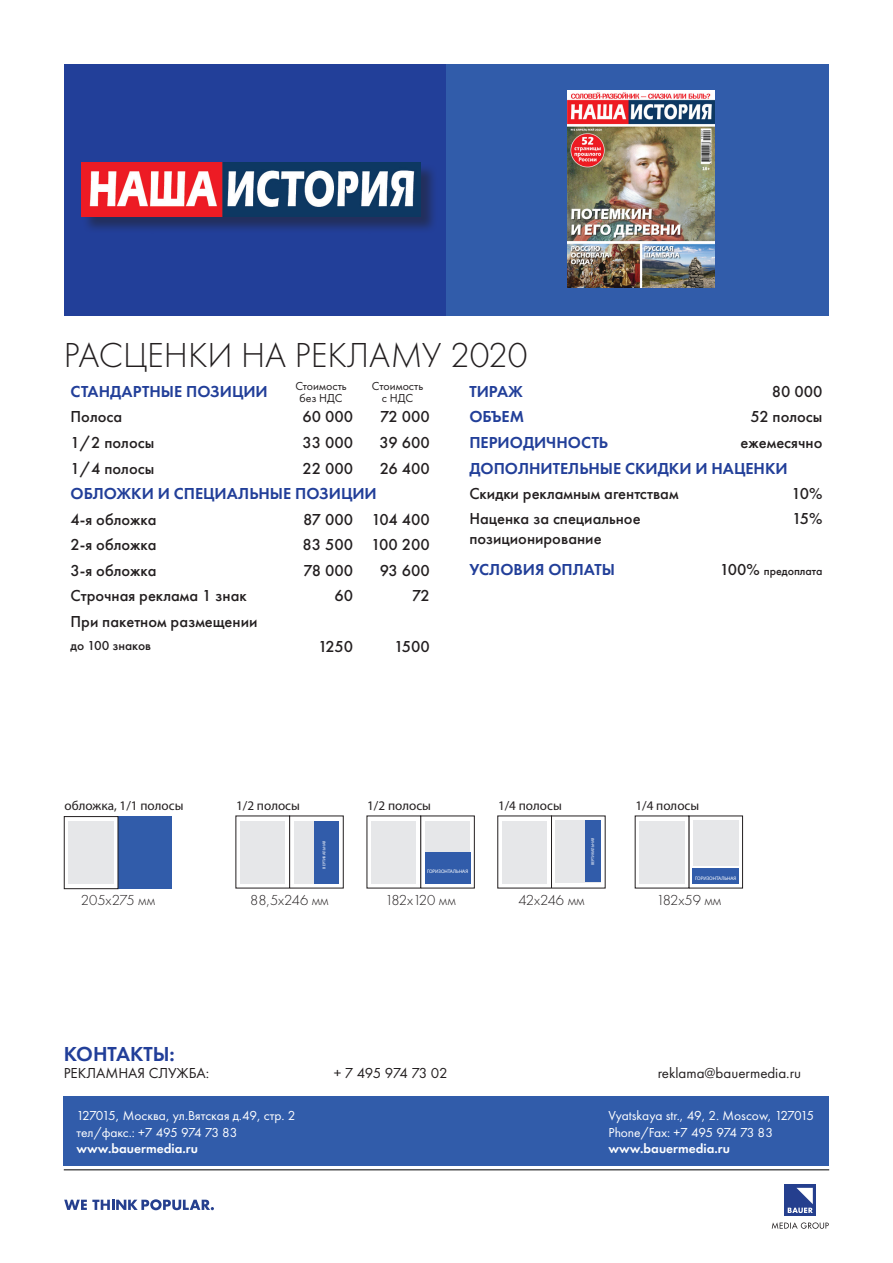
<style>
.page{position:relative;width:893px;height:1263px;background:#fff}
.page>*{position:absolute;margin:0;border:0;box-sizing:border-box;transform-origin:0 0}
.t1{font:300 36px "Futura PT";color:#231f20}
.t2{font:600 21px "Futura PT";color:#223f99}
.t3{font:500 16.5px/19.8px "Futura PT";color:#231f20}
.t4{font:600 16.5px "Futura PT";color:#223f99}
.t5{font:300 15px "Futura PT";color:#231f20}
.t6{font:15px "Futura PT";color:#231f20}
.t7{font:15px "Futura PT";letter-spacing:-.04em;color:#231f20}
.t8{font:13.5px "Futura PT";color:#fff}
.t9{font:13.5px "Futura PT";letter-spacing:-.02em;color:#fff}
.t10{font:600 13.5px "Futura PT";color:#fff}
.t11{font:500 13.5px "Futura PT";color:#231f20}
.t12{font:13.2px "Myriad Pro";color:#231f20}
.t13{font:12px "Futura PT";color:#231f20}
.t14{font:500 12px "Futura PT";color:#231f20}
.t15{font:5.1px "Myriad Pro";color:#fff}
.t16{font:4.05px "Myriad Pro";color:#fff}
.s1{font-size:16.5px}
</style>
<div class="page">
<div style="left:64px;top:64px;width:382px;height:252px;background:#223f99"></div>
<div style="left:446px;top:64px;width:383px;height:252px;background:#315caa"></div>
<hr style="left:64px;top:1169px;width:765px;height:1px;background:#000">
<svg style="left:772px;top:1222px;width:57px;height:7px"></svg>
<div style="left:785px;top:1185px;width:31px;height:31px;background:#253f8e"></div>
<svg style="left:788px;top:1188px;width:25px;height:25px"></svg>
<svg style="left:64px;top:1199px;width:150px;height:11px"></svg>
<div style="left:64px;top:1096px;width:765px;height:70px;background:#315caa"></div>
<div style="left:118px;top:816px;width:54px;height:73px;background:#315caa"></div>
<div style="left:64px;top:816px;width:54px;height:73px;border:1px solid #231f20"></div>
<div style="left:69px;top:821px;width:45px;height:63px;background:#e6e7e9"></div>
<div style="left:456px;top:820px;width:14px;height:63px;background:#e6e7e9"></div>
<div style="left:439px;top:820px;width:18px;height:63px;background:#e6e7e9"></div>
<div style="left:425px;top:820px;width:14px;height:63px;background:#e6e7e9"></div>
<div style="left:367px;top:816px;width:54px;height:72px;border:1px solid #231f20"></div>
<div style="left:402px;top:820px;width:14px;height:63px;background:#e6e7e9"></div>
<div style="left:385px;top:820px;width:18px;height:63px;background:#e6e7e9"></div>
<div style="left:371px;top:820px;width:14px;height:63px;background:#e6e7e9"></div>
<div style="left:425px;top:852px;width:45px;height:32px;background:#315caa"></div>
<svg style="left:308px;top:821px;width:7px;height:62px"></svg>
<div style="left:294px;top:820px;width:14px;height:63px;background:#e6e7e9"></div>
<div style="left:236px;top:816px;width:54px;height:72px;border:1px solid #231f20"></div>
<div style="left:271px;top:820px;width:14px;height:63px;background:#e6e7e9"></div>
<div style="left:254px;top:820px;width:18px;height:63px;background:#e6e7e9"></div>
<div style="left:240px;top:820px;width:14px;height:63px;background:#e6e7e9"></div>
<div style="left:315px;top:821px;width:24px;height:63px;background:#315caa"></div>
<div style="left:689px;top:816px;width:54px;height:72px;border:1px solid #231f20"></div>
<div style="left:693px;top:820px;width:45px;height:46px;background:#e6e7e9"></div>
<div style="left:671px;top:820px;width:14px;height:63px;background:#e6e7e9"></div>
<div style="left:653px;top:820px;width:18px;height:63px;background:#e6e7e9"></div>
<div style="left:639px;top:820px;width:14px;height:63px;background:#e6e7e9"></div>
<div style="left:692px;top:869px;width:47px;height:15px;background:#315caa"></div>
<div style="left:556px;top:820px;width:45px;height:63px;background:#e6e7e9"></div>
<div style="left:533px;top:820px;width:14px;height:63px;background:#e6e7e9"></div>
<div style="left:516px;top:820px;width:17px;height:63px;background:#e6e7e9"></div>
<div style="left:502px;top:820px;width:14px;height:63px;background:#e6e7e9"></div>
<div style="left:585px;top:821px;width:16px;height:61px;background:#315caa"></div>
<div style="left:82px;top:164px;width:356px;height:70px;background:#231f20;opacity:.5"></div>
<img style="left:81px;top:163px;width:340px;height:54px">
<img style="left:567px;top:90px;width:147px;height:197px">
<p class="t1" style="left:64px;top:335px;width:465px">РАСЦЕНКИ НА РЕКЛАМУ 2020</p>
<p class="t4" style="left:71px;top:381px;width:199px">СТАНДАРТНЫЕ ПОЗИЦИИ</p>
<p class="t13" style="left:295px;top:378px;width:53px">Стоимость</p>
<p class="t13" style="left:299px;top:390px;width:45px">без НДС</p>
<p class="t13" style="left:372px;top:378px;width:53px">Стоимость</p>
<p class="t13" style="left:382px;top:390px;width:33px">с НДС</p>
<p class="t3" style="left:71px;top:407px;width:53px">Полоса</p>
<p class="t3" style="left:303px;top:407px;width:52px">60 000</p>
<p class="t3" style="left:380px;top:407px;width:51px">72 000</p>
<p class="t3" style="left:71px;top:433px;width:85px">1/2 полосы</p>
<p class="t3" style="left:303px;top:433px;width:52px">33 000</p>
<p class="t3" style="left:379px;top:433px;width:52px">39 600</p>
<p class="t3" style="left:71px;top:458px;width:85px">1/4 полосы</p>
<p class="t3" style="left:303px;top:458px;width:52px">22 000</p>
<p class="t3" style="left:380px;top:458px;width:51px">26 400</p>
<p class="t4" style="left:71px;top:483px;width:308px">ОБЛОЖКИ И СПЕЦИАЛЬНЫЕ ПОЗИЦИИ</p>
<p class="t3" style="left:71px;top:509px;width:88px">4-я обложка</p>
<p class="t3" style="left:303px;top:509px;width:52px">87 000</p>
<p class="t3" style="left:371px;top:509px;width:60px">104 400</p>
<p class="t3" style="left:71px;top:535px;width:88px">2-я обложка</p>
<p class="t3" style="left:303px;top:535px;width:52px">83 500</p>
<p class="t3" style="left:371px;top:535px;width:60px">100 200</p>
<p class="t3" style="left:71px;top:560px;width:88px">3-я обложка</p>
<p class="t3" style="left:304px;top:560px;width:51px">78 000</p>
<p class="t3" style="left:380px;top:560px;width:52px">93 600</p>
<p class="t3" style="left:71px;top:586px;width:178px">Строчная реклама 1 знак</p>
<p class="t3" style="left:335px;top:586px;width:20px">60</p>
<p class="t3" style="left:412px;top:586px;width:19px">72</p>
<p class="t3" style="left:71px;top:611px;width:189px">При пакетном размещении</p>
<p class="t11" style="left:71px;top:637px;width:82px">до 100 знаков</p>
<p class="t3" style="left:318px;top:637px;width:37px">1250</p>
<p class="t3" style="left:394px;top:637px;width:37px">1500</p>
<p class="t4" style="left:469px;top:381px;width:55px">ТИРАЖ</p>
<p class="t3" style="left:772px;top:382px;width:52px">80 000</p>
<p class="t4" style="left:469px;top:407px;width:56px">ОБЪЕМ</p>
<p class="t3" style="left:751px;top:407px;width:73px">52 полосы</p>
<p class="t4" style="left:469px;top:432px;width:140px">ПЕРИОДИЧНОСТЬ</p>
<p class="t3" style="left:741px;top:433px;width:83px">ежемесячно</p>
<p class="t4" style="left:469px;top:458px;width:320px">ДОПОЛНИТЕЛЬНЫЕ СКИДКИ И НАЦЕНКИ</p>
<p class="t3" style="left:469px;top:483px;width:211px">Скидки рекламным агентствам</p>
<p class="t3" style="left:792px;top:483px;width:32px">10%</p>
<p class="t3" style="left:469px;top:509px;width:173px">Наценка за специальное позиционирование</p>
<p class="t3" style="left:792px;top:509px;width:32px">15%</p>
<p class="t4" style="left:469px;top:559px;width:147px">УСЛОВИЯ ОПЛАТЫ</p>
<p class="t14" style="left:720px;top:564px;width:104px"><span class="s1">100%</span> предоплата</p>
<p class="t12" style="left:65px;top:798px;width:120px">обложка, 1/1 полосы</p>
<p class="t12" style="left:236px;top:798px;width:65px">1/2 полосы</p>
<p class="t12" style="left:367px;top:798px;width:65px">1/2 полосы</p>
<p class="t12" style="left:498px;top:798px;width:65px">1/4 полосы</p>
<p class="t12" style="left:635px;top:798px;width:65px">1/4 полосы</p>
<p class="t5" style="left:81px;top:891px;width:76px">205x275 мм</p>
<p class="t16" style="left:322px;top:868px;width:29px;rotate:-90deg">ВЕРТИКАЛЬНАЯ</p>
<p class="t15" style="left:427px;top:868px;width:43px">ГОРИЗОНТАЛЬНАЯ</p>
<p class="t16" style="left:591px;top:865px;width:29px;rotate:-90deg">ВЕРТИКАЛЬНАЯ</p>
<p class="t15" style="left:695px;top:875px;width:43px">ГОРИЗОНТАЛЬНАЯ</p>
<p class="t5" style="left:250px;top:891px;width:80px">88,5x246 мм</p>
<p class="t5" style="left:385px;top:891px;width:72px">182x120 мм</p>
<p class="t5" style="left:518px;top:891px;width:68px">42x246 мм</p>
<p class="t5" style="left:656px;top:891px;width:66px">182x59 мм</p>
<p class="t2" style="left:64px;top:1041px;width:113px">КОНТАКТЫ:</p>
<p class="t6" style="left:64px;top:1064px;width:147px">РЕКЛАМНАЯ СЛУЖБА:</p>
<p class="t7" style="left:334px;top:1064px;width:115px">+ 7 495 974 73 02</p>
<p class="t6" style="left:658px;top:1064px;width:145px">reklama@bauermedia.ru</p>
<p class="t8" style="left:77px;top:1108px;width:220px">127015, Москва, ул.Вятская д.49, стр. 2</p>
<p class="t9" style="left:77px;top:1124px;width:163px">тел/факс.: +7 495 974 73 83</p>
<p class="t10" style="left:77px;top:1140px;width:123px">www.bauermedia.ru</p>
<p class="t8" style="left:609px;top:1108px;width:207px">Vyatskaya str., 49, 2. Moscow, 127015</p>
<p class="t9" style="left:609px;top:1124px;width:166px">Phone/Fax: +7 495 974 73 83</p>
<p class="t10" style="left:609px;top:1140px;width:123px">www.bauermedia.ru</p>
</div>
